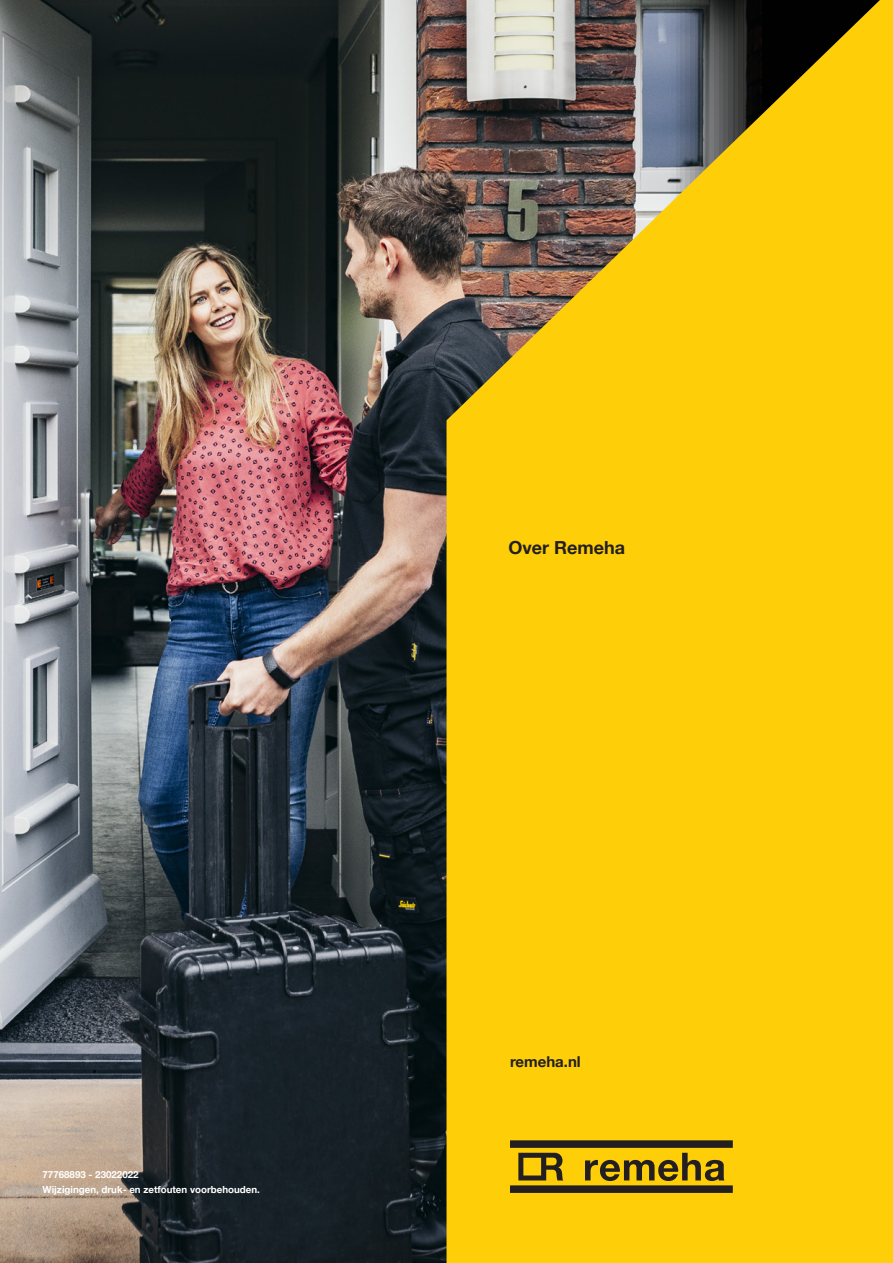
<style>
.page{position:relative;width:893px;height:1263px;background:#fff}
.page>*{position:absolute;margin:0;border:0;box-sizing:border-box;transform-origin:0 0}
.t1{font:700 18px "Helvetica Neue";color:#231f20}
.t2{font:700 15px "Helvetica Neue";color:#231f20}
.t3{font:700 9.75px "Helvetica Neue";color:#fff}
</style>
<div class="page">
<img style="left:0;top:0;width:447px;height:1263px">
<svg style="left:447px;top:0;width:446px;height:1263px;background:#e5bb16"></svg>
<svg style="left:510px;top:1140px;width:223px;height:53px;background:#957a13"></svg>
<p class="t3" style="left:43px;top:1167px;width:98px">77768893 - 23022022</p>
<p class="t3" style="left:43px;top:1182px;width:219px">Wijzigingen, druk- en zetfouten voorbehouden.</p>
<p class="t1" style="left:508px;top:534px;width:118px">Over Remeha</p>
<p class="t2" style="left:510px;top:1050px;width:72px">remeha.nl</p>
</div>
